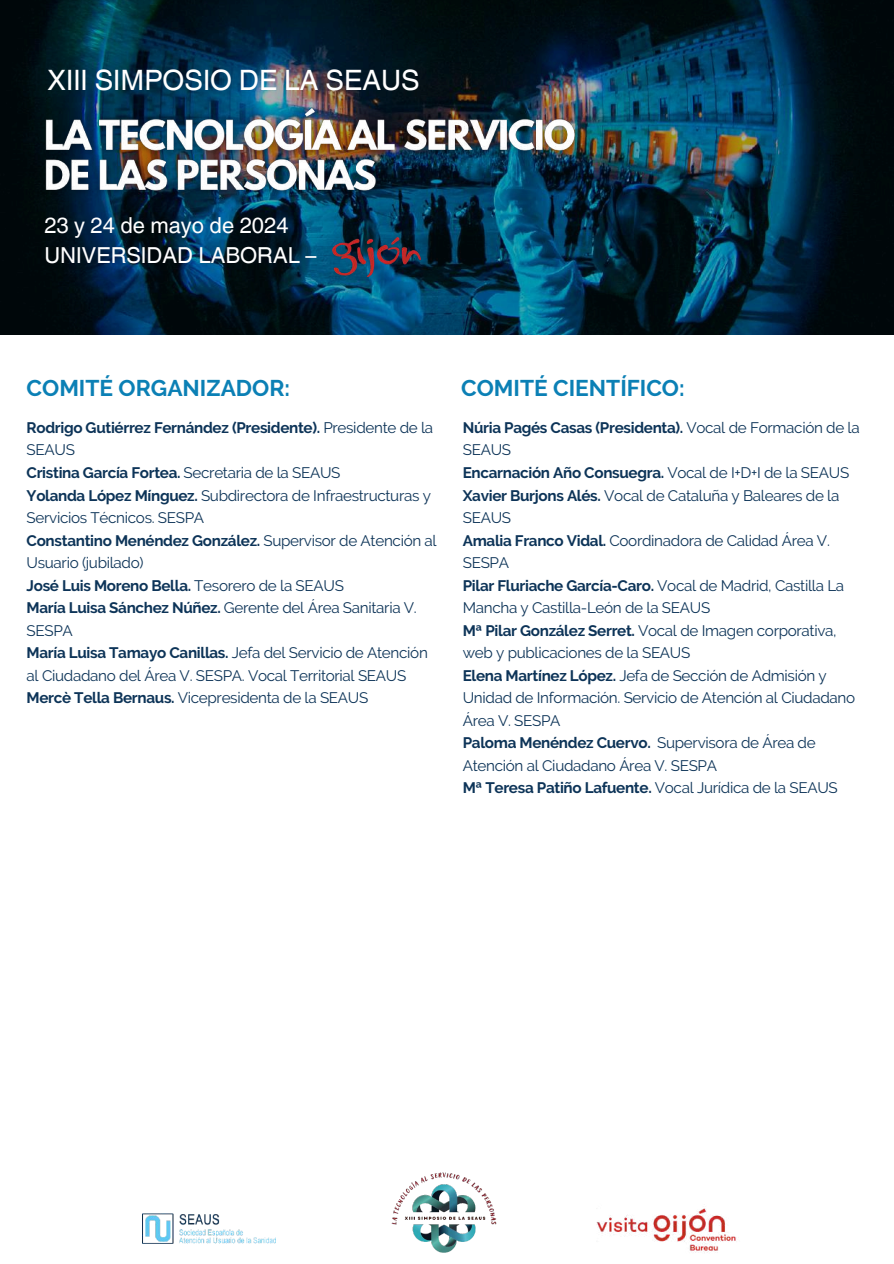
<style>
.page{position:relative;width:894px;height:1264px;background:#fff}
.page>*{position:absolute;margin:0;border:0;box-sizing:border-box;transform-origin:0 0}
.t1{font:28.05px "Helvetica World";color:#fff}
.t2{font:700 22.65px "Raleway";color:#0b80b5}
.t3{font:22.05px/29.4px "Helvetica World";color:#fff}
.t4{font:15.3px/22.5px "Raleway";letter-spacing:-.02em;color:#0d3458}
.s1{font-weight:700}
</style>
<div class="page">
<img style="left:143px;top:1213px;width:132px;height:30px">
<img style="left:596px;top:1208px;width:140px;height:45px">
<img style="left:391px;top:1172px;width:106px;height:81px">
<img style="left:0;top:0;width:893px;height:334px">
<img style="left:332px;top:237px;width:89px;height:40px">
<img style="left:37px;top:99px;width:547px;height:104px">
<h1 class="t1" style="left:48px;top:64px;width:373px">XIII SIMPOSIO DE LA SEAUS</h1>
<h3 class="t3" style="left:44px;top:211px;width:273px">23 y 24 de mayo de 2024<br>UNIVERSIDAD LABORAL –</h3>
<h2 class="t2" style="left:27px;top:374px;width:265px">COMITÉ ORGANIZADOR:</h2>
<p class="t4" style="left:27px;top:416px;width:411px"><span class="s1">Rodrigo Gutiérrez Fernández (Presidente).</span> Presidente de la SEAUS<br><span class="s1">Cristina García Fortea.</span> Secretaria de la SEAUS<br><span class="s1">Yolanda López Mínguez.</span> Subdirectora de Infraestructuras y Servicios Técnicos. SESPA<br><span class="s1">Constantino Menéndez González.</span> Supervisor de Atención al Usuario (jubilado)<br><span class="s1">José Luis Moreno Bella.</span> Tesorero de la SEAUS<br><span class="s1">María Luisa Sánchez Núñez.</span> Gerente del Área Sanitaria V.<br>SESPA<br><span class="s1">María Luisa Tamayo Canillas.</span> Jefa del Servicio de Atención al Ciudadano del Área V. SESPA. Vocal Territorial SEAUS <span class="s1">Mercè Tella Bernaus.</span> Vicepresidenta de la SEAUS</p>
<h2 class="t2" style="left:461px;top:374px;width:225px">COMITÉ CIENTÍFICO:</h2>
<p class="t4" style="left:462px;top:416px;width:398px"><span class="s1">Núria Pagés Casas (Presidenta).</span> Vocal de Formación de la SEAUS<br><span class="s1">Encarnación Año Consuegra.</span> Vocal de I+D+I de la SEAUS <span class="s1">Xavier Burjons Alés.</span> Vocal de Cataluña y Baleares de la SEAUS<br><span class="s1">Amalia Franco Vidal.</span> Coordinadora de Calidad Área V.<br>SESPA<br><span class="s1">Pilar Fluriache García-Caro.</span> Vocal de Madrid, Castilla La Mancha y Castilla-León de la SEAUS<br><span class="s1">Mª Pilar González Serret.</span> Vocal de Imagen corporativa, web y publicaciones de la SEAUS<br><span class="s1">Elena Martínez López.</span> Jefa de Sección de Admisión y Unidad de Información. Servicio de Atención al Ciudadano Área V. SESPA<br><span class="s1">Paloma Menéndez Cuervo.</span> Supervisora de Área de Atención al Ciudadano Área V. SESPA<br><span class="s1">Mª Teresa Patiño Lafuente.</span> Vocal Jurídica de la SEAUS</p>
</div>
